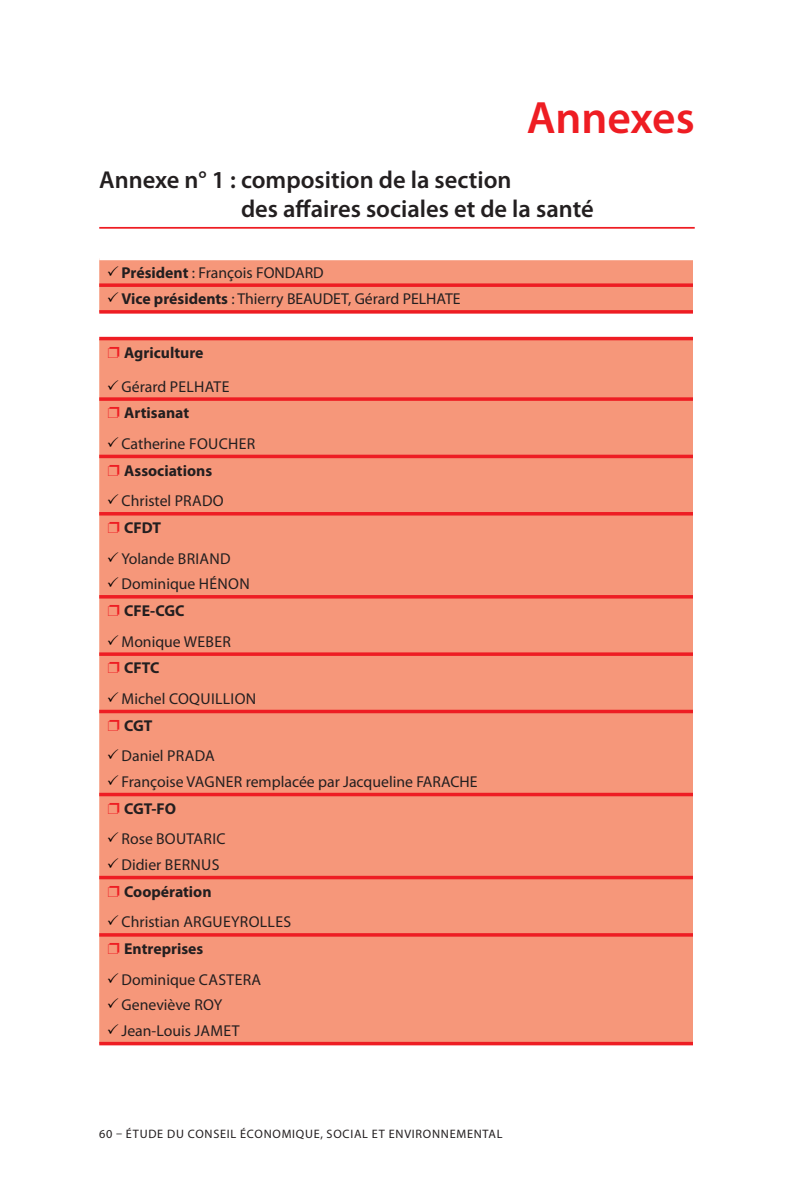
<style>
.page{position:relative;width:794px;height:1191px;background:#fff}
.page>*{position:absolute;margin:0;border:0;box-sizing:border-box;transform-origin:0 0}
.Titre_Annexe{font:600 45.5px "Myriad Pro";letter-spacing:-.005em;color:#ee1d23}
.Sous_titre_annexe{font:600 24.5px/29.4px "Myriad Pro";color:#231f20}
.t1{font:15.75px "Myriad Pro";color:#231f20}
.t2{font:700 15.75px "Myriad Pro";color:#231f20}
.t3{font:15.75px "Myriad Pro";letter-spacing:.02em;color:#231f20}
.t4{font:12.25px "Myriad Pro";letter-spacing:.06em;color:#231f20}
.s1{color:#000}
.s2{font-weight:700}
.s3{font-weight:400}
.s4{color:#ee1d23}
</style>
<div class="page">
<hr style="left:99px;top:227px;width:595px;height:2px;background:#ee1d23">
<div style="left:99px;top:260px;width:594px;height:781px;background:#f6977a"></div>
<div style="left:99px;top:312px;width:594px;height:26px;background:#fff"></div>
<svg style="left:99px;top:283px;width:594px;height:4px;background:#ee2b2d"></svg>
<svg style="left:99px;top:310px;width:594px;height:4px;background:#ef3539"></svg>
<hr style="left:99px;top:337px;width:594px;height:3px;background:#ee1d23">
<svg style="left:99px;top:397px;width:594px;height:4px;background:#ee2b2d"></svg>
<hr style="left:99px;top:455px;width:594px;height:3px;background:#ee1d23">
<hr style="left:99px;top:512px;width:594px;height:3px;background:#ee1d23">
<hr style="left:99px;top:595px;width:594px;height:3px;background:#ee1d23">
<svg style="left:99px;top:652px;width:594px;height:4px;background:#ee2c2d"></svg>
<svg style="left:99px;top:709px;width:594px;height:4px;background:#ef3333"></svg>
<svg style="left:99px;top:792px;width:594px;height:4px;background:#ef3433"></svg>
<svg style="left:99px;top:875px;width:594px;height:4px;background:#ef3534"></svg>
<hr style="left:99px;top:933px;width:594px;height:3px;background:#ee1d23">
<svg style="left:99px;top:1041px;width:594px;height:4px;background:#ef3735"></svg>
<p class="Titre_Annexe" style="left:527px;top:93px;width:169px">Annexes</p>
<p class="Sous_titre_annexe" style="left:241px;top:165px;width:354px;text-indent:-142px">Annexe n° 1 : composition de la section<br>des affaires sociales et de la santé</p>
<p class="t1" style="left:107px;top:264px;width:217px"><span class="s1">✓</span> <span class="s2">Président</span> : François FONDARD</p>
<p class="t2" style="left:107px;top:290px;width:208px"><span class="s1">✓</span> Vice présidents <span class="s3">: Thierry BEAUD</span></p>
<p class="t1" style="left:333px;top:290px;width:129px">ET, Gérard PELHATE</p>
<p class="t2" style="left:107px;top:344px;width:98px"><span class="s4">❐</span> Agriculture</p>
<p class="t1" style="left:107px;top:378px;width:124px"><span class="s1">✓</span> Gérard PELHATE</p>
<p class="t2" style="left:107px;top:404px;width:84px"><span class="s4">❐</span> Artisanat</p>
<p class="t1" style="left:107px;top:435px;width:150px"><span class="s1">✓</span> Catherine FOUCHER</p>
<p class="t2" style="left:107px;top:461px;width:107px"><span class="s4">❐</span> Associations</p>
<p class="t1" style="left:107px;top:492px;width:118px"><span class="s1">✓</span> Christel PRADO</p>
<p class="t2" style="left:107px;top:519px;width:56px"><span class="s4">❐</span> CFDT</p>
<p class="t1" style="left:107px;top:550px;width:124px"><span class="s1">✓</span> Yolande BRIAND</p>
<p class="t1" style="left:107px;top:575px;width:145px"><span class="s1">✓</span> Dominique HÉNON</p>
<p class="t2" style="left:107px;top:602px;width:79px"><span class="s4">❐</span> CFE-CGC</p>
<p class="t1" style="left:107px;top:633px;width:126px"><span class="s1">✓</span> Monique WEBER</p>
<p class="t2" style="left:107px;top:659px;width:54px"><span class="s4">❐</span> CFTC</p>
<p class="t1" style="left:107px;top:690px;width:151px"><span class="s1">✓</span> Michel COQUI LLION</p>
<p class="t2" style="left:107px;top:716px;width:47px"><span class="s4">❐</span> CGT</p>
<p class="t1" style="left:107px;top:747px;width:89px"><span class="s1">✓</span> Daniel PRADA</p>
<p class="t1" style="left:107px;top:773px;width:372px"><span class="s1">✓</span> Françoise VAGNER remplacée par Jacqueline FARACHE</p>
<p class="t2" style="left:107px;top:799px;width:71px"><span class="s4">❐</span> CGT-FO</p>
<p class="t1" style="left:107px;top:830px;width:120px"><span class="s1">✓</span> Rose BOUTARIC</p>
<p class="t3" style="left:107px;top:856px;width:114px"><span class="s1">✓</span> Didier BERNUS</p>
<p class="t2" style="left:107px;top:882px;width:106px"><span class="s4">❐</span> Coopération</p>
<p class="t3" style="left:107px;top:913px;width:186px"><span class="s1">✓</span> Christian ARGUEYROLLES</p>
<p class="t2" style="left:107px;top:940px;width:98px"><span class="s4">❐</span> Entreprises</p>
<p class="t1" style="left:107px;top:971px;width:155px"><span class="s1">✓</span> Dominique CASTERA</p>
<p class="t1" style="left:107px;top:996px;width:117px"><span class="s1">✓</span> Geneviève ROY</p>
<p class="t1" style="left:107px;top:1022px;width:134px"><span class="s1">✓</span> Jean-Louis JAMET</p>
<p class="t4" style="left:99px;top:1127px;width:405px">60 – étude DU CONSEIL ÉCONOMIQUE, SOCIAL ET ENVI RONNEMENTAL</p>
</div>
